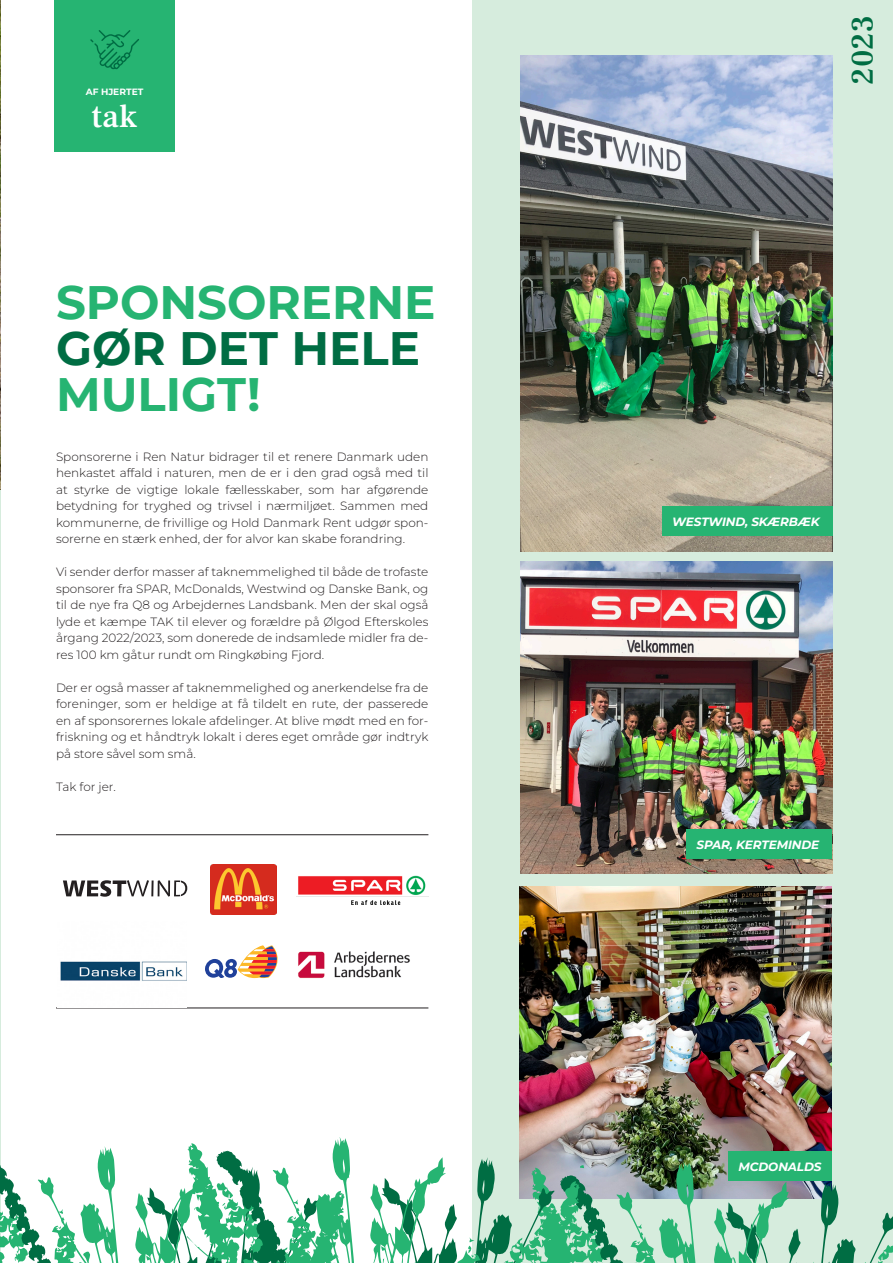
<style>
.page{position:relative;width:893px;height:1263px;background:#fff}
.page>*{position:absolute;margin:0;border:0;box-sizing:border-box;transform-origin:0 0}
.BRØD_TEKST{font:700 46.8px "Montserrat";color:#26b472}
.BRØD_TEKST-2{font:700 46.8px "Montserrat";color:#006d43}
.t1{font:500 32.85px "Frank Ruhl Libre";color:#fff}
.BRØD_TEKST-3{font:500 30.75px "Frank Ruhl Libre";color:#006d43}
.BRØD_TEKST_-_fed{font:100 12px/16.5px "Montserrat";color:#231f20;text-align:justify}
.BRØD_TEKST-4{font:italic 100 12px "Montserrat";letter-spacing:-.01em;color:#fff}
.BRØD_TEKST-5{font:100 12px "Montserrat";color:#231f20}
.t2{font:700 9.15px "Montserrat";color:#fff}
</style>
<div class="page">
<hr style="left:0;top:0;width:1px;height:1263px;background:#d6ecdd">
<img style="left:0;top:0;width:1px;height:489px">
<div style="left:473px;top:0;width:420px;height:1262px;background:#d6ecdd"></div>
<hr style="left:56px;top:1008px;width:372px;height:1px;background:#231f20">
<hr style="left:56px;top:834px;width:372px;height:1px;background:#231f20">
<img style="left:296px;top:875px;width:132px;height:29px">
<img style="left:211px;top:865px;width:65px;height:49px">
<img style="left:60px;top:961px;width:126px;height:20px">
<img style="left:298px;top:951px;width:112px;height:27px">
<svg style="left:158px;top:880px;width:29px;height:17px"></svg>
<hr style="left:151px;top:880px;width:3px;height:16px;background:#231f20">
<svg style="left:63px;top:880px;width:86px;height:17px"></svg>
<svg style="left:205px;top:945px;width:73px;height:34px"></svg>
<img style="left:520px;top:55px;width:312px;height:496px">
<img style="left:520px;top:562px;width:312px;height:312px">
<img style="left:520px;top:887px;width:312px;height:250px">
<div style="left:662px;top:506px;width:170px;height:29px;background:#26b472"></div>
<div style="left:686px;top:829px;width:146px;height:30px;background:#26b472"></div>
<svg style="left:1px;top:1137px;width:892px;height:126px"></svg>
<div style="left:54px;top:0;width:121px;height:151px;background:#26b472"></div>
<svg style="left:90px;top:30px;width:49px;height:40px"></svg>
<p class="t2" style="left:86px;top:85px;width:59px">AF HJERTET</p>
<h2 class="t1" style="left:92px;top:95px;width:47px">tak</h2>
<p class="BRØD_TEKST" style="left:56px;top:269px;width:381px">SPONSORERNE</p>
<p class="BRØD_TEKST-2" style="left:56px;top:315px;width:366px">GØR DET HELE</p>
<p class="BRØD_TEKST" style="left:56px;top:360px;width:206px">MULIGT!</p>
<p class="BRØD_TEKST_-_fed" style="left:56px;top:448px;width:374px">Sponsorerne i Ren Natur bidrager til et renere Danmark uden henkastet affald i naturen, men de er i den grad også med til at styrke de vigtige lokale fællesskaber, som har afgørende betydning for tryghed og trivsel i nærmiljøet. Sammen med kommunerne, de frivillige og Hold Danmark Rent udgør spon&shy;sorerne en stærk enhed, der for alvor kan skabe forandring.</p>
<p class="BRØD_TEKST_-_fed" style="left:56px;top:563px;width:374px">Vi sender derfor masser af taknemmelighed til både de trofaste sponsorer fra SPAR, McDonalds, Westwind og Danske Bank, og til de nye fra Q8 og Arbejdernes Landsbank. Men der skal også lyde et kæmpe TAK til elever og forældre på Ølgod Efterskoles årgang 2022/2023, som donerede de indsamlede midler fra de&shy;res 100 km gåtur rundt om Ringkøbing Fjord.</p>
<p class="BRØD_TEKST_-_fed" style="left:56px;top:679px;width:374px">Der er også masser af taknemmelighed og anerkendelse fra de foreninger, som er heldige at få tildelt en rute, der passerede en af sponsorernes lokale afdelinger. At blive mødt med en for&shy;friskning og et håndtryk lokalt i deres eget område gør indtryk på store såvel som små.</p>
<p class="BRØD_TEKST-5" style="left:56px;top:778px;width:61px">Tak for jer.</p>
<p class="BRØD_TEKST-3" style="left:843px;top:84px;width:71px;rotate:-90deg">2023</p>
<p class="BRØD_TEKST-4" style="left:672px;top:513px;width:149px">WESTWIND, SKÆRBÆK</p>
<p class="BRØD_TEKST-4" style="left:696px;top:837px;width:124px">SPAR, KERTEMINDE</p>
<p class="BRØD_TEKST-4" style="left:738px;top:1159px;width:85px">MCDONALDS</p>
</div>
